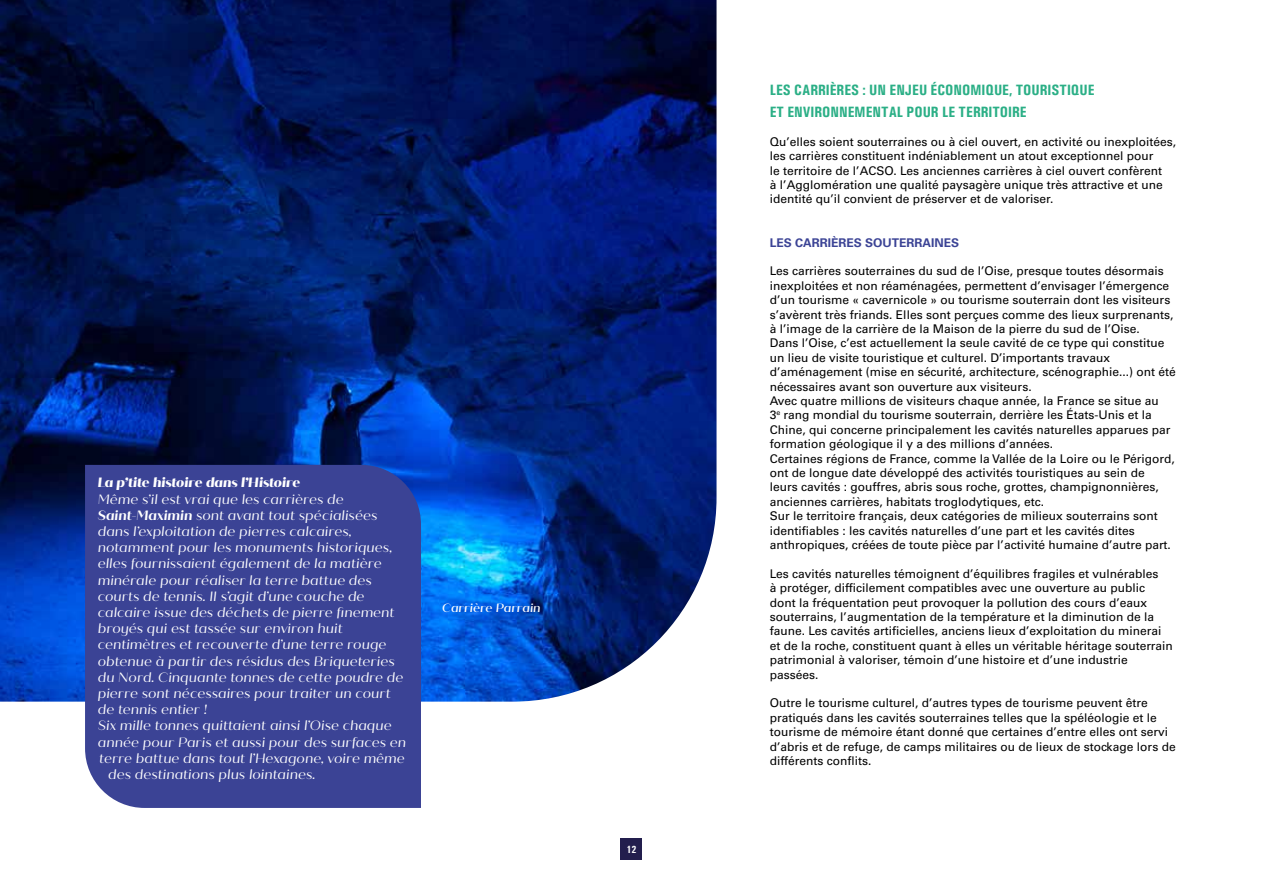
<style>
.page{position:relative;width:1263px;height:893px;background:#fff}
.page>*{position:absolute;margin:0;border:0;box-sizing:border-box;transform-origin:0 0}
.t1{font:700 condensed 15px/21.6px "Univers";color:#2baf86}
.t2{font:italic 13.5px "Quiche Sans";color:#fff}
.t3{font:italic 800 13.5px "Quiche Sans";color:#fff}
.t4{font:12px/14.4px "Univers LT Std";color:#000}
.t5{font:700 12px "Univers LT Std";color:#3b4395}
.t6{font:italic 500 12px "Quiche Sans";color:#fff}
.t7{font:700 condensed 10.5px "Univers";color:#fff}
.s1{font-weight:700}
</style>
<div class="page">
<img style="left:0;top:0;width:716px;height:702px">
<div style="left:85px;top:465px;width:336px;height:343px;background:#3b4395"></div>
<div style="left:621px;top:839px;width:21px;height:21px;background:#231e4d"></div>
<p class="t3" style="left:98px;top:474px;width:204px">La p’tite histoire dans l’Histoire</p>
<p class="t2" style="left:98px;top:491px;width:247px">Même s’il est vrai que les carrières de</p>
<p class="t2" style="left:98px;top:507px;width:281px"><span class="s1">Saint-Maximin</span> sont avant tout spécialisées</p>
<p class="t2" style="left:98px;top:523px;width:255px">dans l’exploitation de pierres calcaires,</p>
<p class="t2" style="left:98px;top:539px;width:296px">notamment pour les monuments historiques,</p>
<p class="t2" style="left:98px;top:556px;width:285px">elles fournissaient également de la matière</p>
<p class="t2" style="left:98px;top:572px;width:276px">minérale pour réaliser la terre battue des</p>
<p class="t2" style="left:98px;top:588px;width:268px">courts de tennis. II s’agit d’une couche de</p>
<p class="t2" style="left:98px;top:604px;width:298px">calcaire issue des déchets de pierre finement</p>
<p class="t2" style="left:98px;top:620px;width:246px">broyés qui est tassée sur environ huit</p>
<p class="t2" style="left:98px;top:637px;width:290px">centimètres et recouverte d’une terre rouge</p>
<p class="t2" style="left:98px;top:653px;width:298px">obtenue à partir des résidus des Briqueteries</p>
<p class="t2" style="left:98px;top:669px;width:307px">du Nord. Cinquante tonnes de cette poudre de</p>
<p class="t2" style="left:98px;top:685px;width:295px">pierre sont nécessaires pour traiter un court</p>
<p class="t2" style="left:98px;top:701px;width:111px">de tennis entier !</p>
<p class="t2" style="left:98px;top:718px;width:296px">Six mille tonnes quittaient ainsi l’Oise chaque</p>
<p class="t2" style="left:98px;top:734px;width:310px">année pour Paris et aussi pour des surfaces en</p>
<p class="t2" style="left:99px;top:750px;width:307px">terre battue dans tout l’Hexagone, voire même</p>
<p class="t2" style="left:108px;top:766px;width:209px">des destinations plus lointaines.</p>
<p class="t6" style="left:442px;top:601px;width:100px">Carrière Parrain</p>
<p class="t7" style="left:626px;top:843px;width:12px">12</p>
<p class="t1" style="left:770px;top:79px;width:326px">LES CARRIÈRES : UN ENJEU ÉCONOMIQUE, TOURISTIQUE<br>ET ENVIRONNEMENTAL POUR LE TERRITOIRE</p>
<p class="t4" style="left:770px;top:134px;width:408px">Qu’elles soient souterraines ou à ciel ouvert, en activité ou inexploitées, les carrières constituent indéniablement un atout exceptionnel pour<br>le territoire de l’ACSO. Les anciennes carrières à ciel ouvert confèrent<br>à l’Agglomération une qualité paysagère unique très attractive et une identité qu’il convient de préserver et de valoriser.</p>
<p class="t5" style="left:770px;top:235px;width:191px">LES CARRIÈRES SOUTERRAINES</p>
<p class="t4" style="left:770px;top:264px;width:408px">Les carrières souterraines du sud de l’Oise, presque toutes désormais inexploitées et non réaménagées, permettent d’envisager l’émergence d’un tourisme « cavernicole » ou tourisme souterrain dont les visiteurs s’avèrent très friands. Elles sont perçues comme des lieux surprenants, à l’image de la carrière de la Maison de la pierre du sud de l’Oise.<br>Dans l’Oise, c’est actuellement la seule cavité de ce type qui constitue un lieu de visite touristique et culturel. D’importants travaux d’aménagement (mise en sécurité, architecture, scénographie...) ont été nécessaires avant son ouverture aux visiteurs.<br>Avec quatre millions de visiteurs chaque année, la France se situe au<br>3<sup>e</sup> rang mondial du tourisme souterrain, derrière les États-Unis et la Chine, qui concerne principalement les cavités naturelles apparues par formation géologique il y a des millions d’années.<br>Certaines régions de France, comme la Vallée de la Loire ou le Périgord, ont de longue date développé des activités touristiques au sein de leurs cavités : gouffres, abris sous roche, grottes, champignonnières, anciennes carrières, habitats troglodytiques, etc.<br>Sur le territoire français, deux catégories de milieux souterrains sont identifiables : les cavités naturelles d’une part et les cavités dites anthropiques, créées de toute pièce par l’activité humaine d’autre part.</p>
<p class="t4" style="left:770px;top:566px;width:405px">Les cavités naturelles témoignent d’équilibres fragiles et vulnérables<br>à protéger, difficilement compatibles avec une ouverture au public dont la fréquentation peut provoquer la pollution des cours d’eaux souterrains, l’augmentation de la température et la diminution de la faune. Les cavités artificielles, anciens lieux d’exploitation du minerai et de la roche, constituent quant à elles un véritable héritage souterrain patrimonial à valoriser, témoin d’une histoire et d’une industrie passées.</p>
<p class="t4" style="left:770px;top:696px;width:407px">Outre le tourisme culturel, d’autres types de tourisme peuvent être pratiqués dans les cavités souterraines telles que la spéléologie et le tourisme de mémoire étant donné que certaines d’entre elles ont servi d’abris et de refuge, de camps militaires ou de lieux de stockage lors de différents conflits.</p>
</div>
